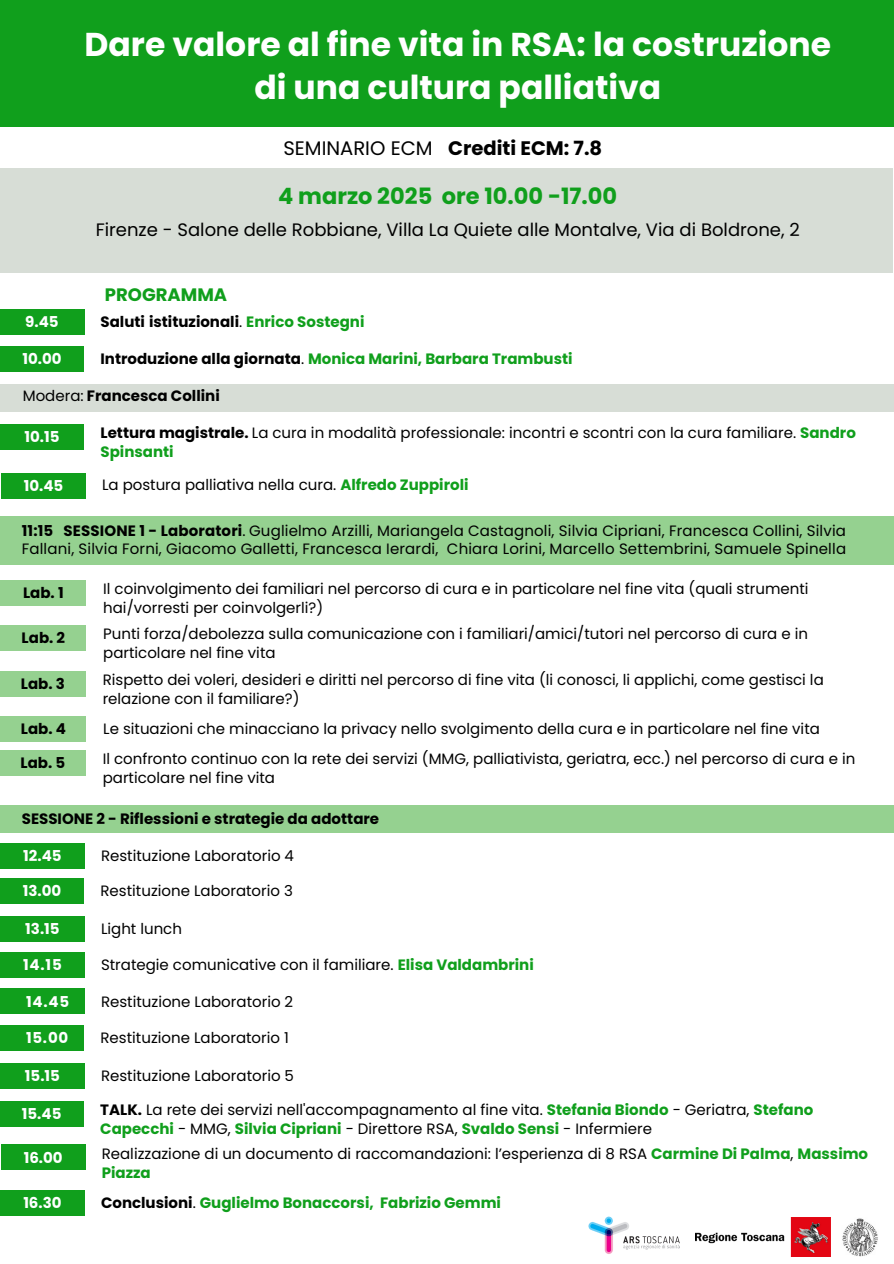
<style>
.page{position:relative;width:894px;height:1264px;background:#fff}
.page>*{position:absolute;margin:0;border:0;box-sizing:border-box;transform-origin:0 0}
.t1{font:700 33px/42.8px "Poppins";color:#fff;text-align:center}
.t2{font:700 22.5px "Poppins";color:#109f1c}
.t3{font:700 19.5px "Poppins";color:#000}
.t4{font:18px "Poppins";color:#000}
.t5{font:700 18px "Poppins";color:#109f1c}
.t6{font:15px/19.2px "Poppins";color:#000}
.t7{font:700 15px "Poppins";color:#000}
.t8{font:700 15px "Poppins";color:#109f1c}
.t9{font:700 15px "Poppins";color:#fff}
.s1{font-weight:400}
.s2{color:#109f1c}
.s3{color:#000}
.s4{font-weight:400;color:#000}
.s5{font-weight:700}
.s6{font-weight:700;color:#109f1c}
</style>
<div class="page">
<div style="left:0;top:0;width:893px;height:126px;background:#109f1c"></div>
<div style="left:0;top:168px;width:892px;height:105px;background:#d7ddd6"></div>
<div style="left:0;top:346px;width:84px;height:26px;background:#109f1c"></div>
<div style="left:2px;top:473px;width:83px;height:25px;background:#109f1c"></div>
<div style="left:1px;top:1190px;width:83px;height:25px;background:#109f1c"></div>
<div style="left:0;top:424px;width:84px;height:25px;background:#109f1c"></div>
<div style="left:1px;top:843px;width:83px;height:25px;background:#109f1c"></div>
<div style="left:0;top:878px;width:84px;height:25px;background:#109f1c"></div>
<div style="left:0;top:384px;width:893px;height:28px;background:#d7ddd6"></div>
<div style="left:1px;top:516px;width:892px;height:48px;background:#95d190"></div>
<div style="left:1px;top:580px;width:85px;height:25px;background:#95d190"></div>
<div style="left:1px;top:625px;width:85px;height:26px;background:#95d190"></div>
<div style="left:0;top:670px;width:86px;height:26px;background:#95d190"></div>
<div style="left:1px;top:716px;width:85px;height:25px;background:#95d190"></div>
<div style="left:0;top:750px;width:86px;height:26px;background:#95d190"></div>
<div style="left:1px;top:805px;width:892px;height:28px;background:#95d190"></div>
<div style="left:1px;top:915px;width:83px;height:26px;background:#109f1c"></div>
<div style="left:1px;top:952px;width:83px;height:25px;background:#109f1c"></div>
<div style="left:1px;top:988px;width:83px;height:26px;background:#109f1c"></div>
<div style="left:0;top:1025px;width:84px;height:25px;background:#109f1c"></div>
<div style="left:0;top:1101px;width:84px;height:25px;background:#109f1c"></div>
<div style="left:1px;top:1063px;width:83px;height:25px;background:#109f1c"></div>
<div style="left:1px;top:1144px;width:84px;height:26px;background:#109f1c"></div>
<div style="left:0;top:309px;width:84px;height:26px;background:#109f1c"></div>
<img style="left:695px;top:1217px;width:135px;height:39px">
<img style="left:588px;top:1216px;width:92px;height:38px">
<img style="left:842px;top:1218px;width:36px;height:38px">
<h5 class="t1" style="left:84px;top:23px;width:747px">Dare valore al fine vita in RSA: la costruzione di una cultura palliativa</h5>
<p class="t3" style="left:283px;top:134px;width:320px"><span class="s1">SEMINARIO ECM</span> Crediti ECM: 7.8</p>
<p class="t2" style="left:278px;top:180px;width:340px">4 marzo 2025 ore 10.00 -17.00</p>
<h5 class="t4" style="left:96px;top:217px;width:705px">Firenze - Salone delle Robbiane, Villa La Quiete alle Montalve, Via di Boldrone, 2</h5>
<p class="t5" style="left:105px;top:282px;width:124px">PROGRAMMA</p>
<p class="t9" style="left:25px;top:311px;width:35px">9.45</p>
<h5 class="t7" style="left:100px;top:311px;width:265px">Saluti istituzionali<span class="s1">.</span> <span class="s2">Enrico Sostegni</span></h5>
<h4 class="t9" style="left:22px;top:348px;width:41px">10.00</h4>
<h1 class="t8" style="left:100px;top:348px;width:473px"><span class="s3">Introduzione alla giornata</span><span class="s4">.</span> Monica Marini, Barbara Trambusti</h1>
<h5 class="t7" style="left:23px;top:386px;width:198px"><span class="s1">Modera:</span> Francesca Collini</h5>
<h5 class="t9" style="left:24px;top:426px;width:37px">10.15</h5>
<p class="t6" style="left:100px;top:423px;width:756px"><span class="s5">Lettura magistrale.</span> La cura in modalità professionale: incontri e scontri con la cura familiare. <span class="s6">Sandro<br>Spinsanti</span></p>
<h2 class="t9" style="left:24px;top:475px;width:41px">10.45</h2>
<h4 class="t6" style="left:102px;top:475px;width:368px">La postura palliativa nella cura. <span class="s6">Alfredo Zuppiroli</span></h4>
<p class="t6" style="left:22px;top:522px;width:825px;line-height:18px"><span class="s5">11:15 SESSIONE 1 - Laboratori</span>. Guglielmo Arzilli, Mariangela Castagnoli, Silvia Cipriani, Francesca Collini, Silvia<br>Fallani, Silvia Forni, Giacomo Galletti, Francesca Ierardi, Chiara Lorini, Marcello Settembrini, Samuele Spinella</p>
<h5 class="t7" style="left:23px;top:582px;width:42px">Lab. 1</h5>
<p class="t6" style="left:103px;top:579px;width:706px">Il coinvolgimento dei familiari nel percorso di cura e in particolare nel fine vita (quali strumenti hai/vorresti per coinvolgerli?)</p>
<h5 class="t7" style="left:22px;top:627px;width:45px">Lab. 2</h5>
<p class="t6" style="left:103px;top:624px;width:706px">Punti forza/debolezza sulla comunicazione con i familiari/amici/tutori nel percorso di cura e in particolare nel fine vita</p>
<h5 class="t7" style="left:21px;top:672px;width:45px">Lab. 3</h5>
<p class="t6" style="left:103px;top:669px;width:722px">Rispetto dei voleri, desideri e diritti nel percorso di fine vita (li conosci, li applichi, come gestisci la relazione con il familiare?)</p>
<h5 class="t7" style="left:21px;top:718px;width:47px">Lab. 4</h5>
<h5 class="t6" style="left:103px;top:719px;width:718px">Le situazioni che minacciano la privacy nello svolgimento della cura e in particolare nel fine vita</h5>
<p class="t7" style="left:21px;top:752px;width:46px">Lab. 5</p>
<h5 class="t6" style="left:103px;top:749px;width:753px">Il confronto continuo con la rete dei servizi (MMG, palliativista, geriatra, ecc.) nel percorso di cura e in particolare nel fine vita</h5>
<p class="t7" style="left:22px;top:807px;width:359px">SESSIONE 2 - Riflessioni e strategie da adottare</p>
<p class="t9" style="left:23px;top:845px;width:40px">12.45</p>
<p class="t6" style="left:101px;top:846px;width:194px">Restituzione Laboratorio 4</p>
<h5 class="t9" style="left:23px;top:880px;width:40px">13.00</h5>
<p class="t6" style="left:100px;top:881px;width:194px">Restituzione Laboratorio 3</p>
<h5 class="t9" style="left:25px;top:917px;width:36px">13.15</h5>
<p class="t6" style="left:101px;top:918px;width:82px">Light lunch</p>
<p class="t9" style="left:23px;top:954px;width:40px">14.15</p>
<h5 class="t6" style="left:101px;top:955px;width:434px">Strategie comunicative con il familiare. <span class="s6">Elisa Valdambrini</span></h5>
<p class="t9" style="left:26px;top:990px;width:45px">14.45</p>
<h5 class="t6" style="left:101px;top:991px;width:194px">Restituzione Laboratorio 2</h5>
<p class="t9" style="left:26px;top:1027px;width:44px">15.00</p>
<h5 class="t6" style="left:100px;top:1028px;width:190px">Restituzione Laboratorio 1</h5>
<h5 class="t9" style="left:25px;top:1065px;width:36px">15.15</h5>
<p class="t6" style="left:101px;top:1066px;width:194px">Restituzione Laboratorio 5</p>
<p class="t9" style="left:22px;top:1103px;width:41px">15.45</p>
<h5 class="t6" style="left:100px;top:1100px;width:714px"><span class="s5">TALK.</span> La rete dei servizi nell'accompagnamento al fine vita. <span class="s6">Stefania Biondo</span> - Geriatra, <span class="s6">Stefano<br>Capecchi</span> - MMG, <span class="s6">Silvia Cipriani</span> - Direttore RSA, <span class="s6">Svaldo Sensi</span> - Infermiere</h5>
<h5 class="t9" style="left:24px;top:1146px;width:40px">16.00</h5>
<p class="t6" style="left:102px;top:1143px;width:767px">Realizzazione di un documento di raccomandazioni: l’esperienza di 8 RSA <span class="s6">Carmine Di Palma</span>, <span class="s6">Massimo<br>Piazza</span></p>
<h3 class="t9" style="left:23px;top:1192px;width:40px">16.30</h3>
<h5 class="t8" style="left:101px;top:1191px;width:401px"><span class="s3">Conclusioni</span><span class="s4">.</span> Guglielmo Bonaccorsi, Fabrizio Gemmi</h5>
</div>
